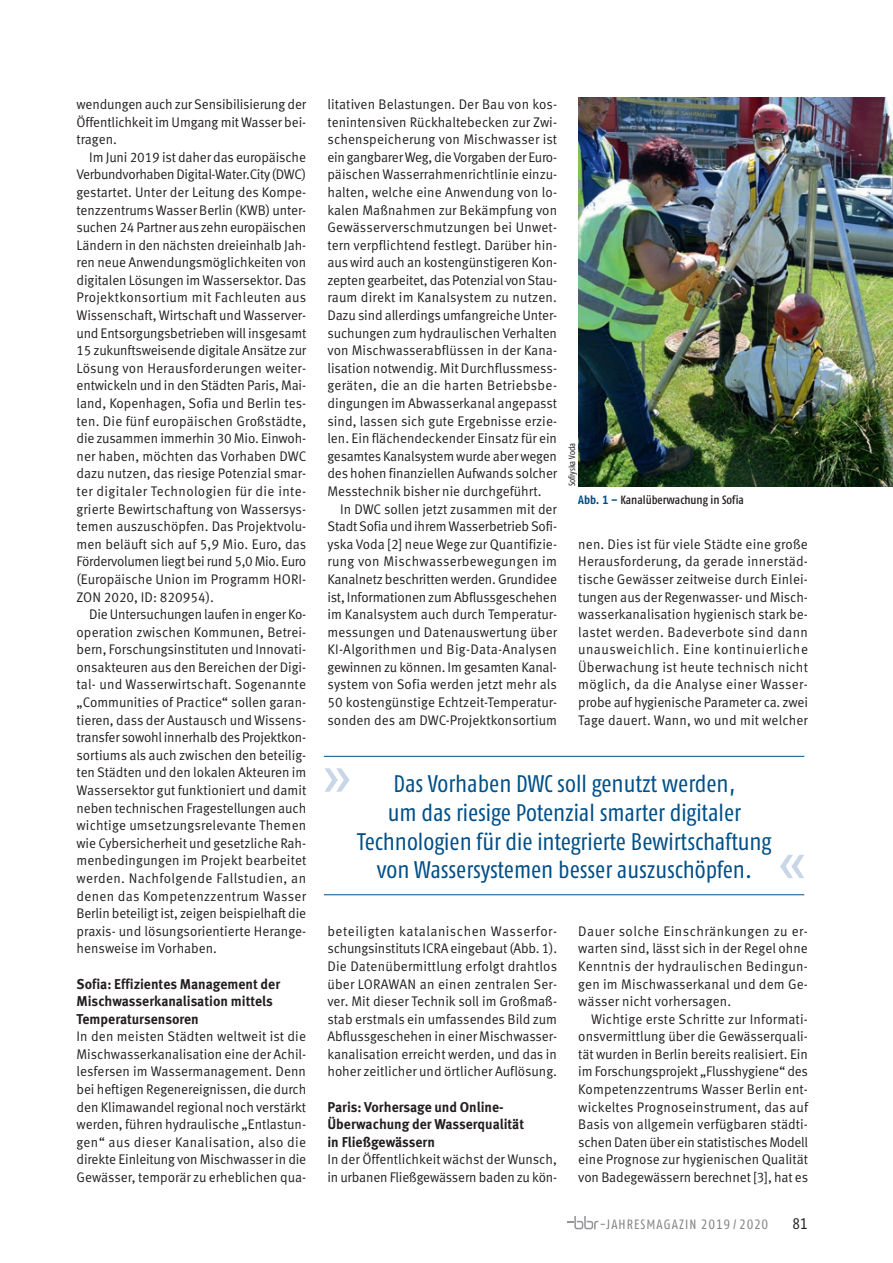
<style>
.page{position:relative;width:893px;height:1263px;background:#fff}
.page>*{position:absolute;margin:0;border:0;box-sizing:border-box;transform-origin:0 0}
.t1{font:condensed 24px/28.8px "Fago OT";letter-spacing:-.005em;color:#004f87;text-align:center}
.t2{font:condensed 15.3px "Fago OT";color:#231f20}
.t3{font:700 14.25px/17.5px "Meta OT";color:#231f20;scale:.96 1}
.t4{font:13.95px/17.5px "Meta OT Norm";letter-spacing:-.005em;color:#231f20;text-align:justify;scale:.96 1}
.t5{font:condensed 13.5px "Fago OT";letter-spacing:.075em;color:#808285}
.t6{font:500 condensed 12px "Fago OT";color:#231f20}
.t7{font:condensed 9px "Fago OT";letter-spacing:-.005em;color:#231f20}
.s1{font-weight:700;color:#004f87}
</style>
<div class="page">
<svg style="left:568px;top:1216px;width:30px;height:13px"></svg>
<img style="left:578px;top:98px;width:315px;height:388px">
<hr style="left:324px;top:894px;width:480px;height:1px;background:#004f87">
<svg style="left:324px;top:768px;width:26px;height:24px"></svg>
<svg style="left:780px;top:855px;width:24px;height:23px"></svg>
<hr style="left:324px;top:756px;width:480px;height:1px;background:#004f87">
<p class="t4" style="left:77px;top:96px;width:241px">wendungen auch zur Sensibilisierung der Öffentlichkeit im Umgang mit Wasser bei&shy;tragen.</p>
<p class="t4" style="left:77px;top:148px;width:241px;text-align:left;text-indent:13px">Im Juni 2019 ist daher das europäische Verbundvorhaben Digital-Water.City (DWC) gestartet. Unter der Leitung des Kompe&shy;tenzzentrums Wasser Berlin (KWB) unter&shy;suchen 24 Partner aus zehn europäischen Ländern in den nächsten dreieinhalb Jah&shy;ren neue Anwendungsmöglichkeiten von digitalen Lösungen im Wassersektor. Das Projektkonsortium mit Fachleuten aus Wissenschaft, Wirtschaft und Wasserver&shy;und Entsorgungsbetrieben will insgesamt 15 zukunftsweisende digitale Ansätze zur Lösung von Herausforderungen weiter&shy;entwickeln und in den Städten Paris, Mai&shy;land, Kopenhagen, Sofia und Berlin tes&shy;ten. Die fünf europäischen Großstädte, die zusammen immerhin 30 Mio. Einwoh&shy;ner haben, möchten das Vorhaben DWC dazu nutzen, das riesige Potenzial smar&shy;ter digitaler Technologien für die inte&shy;grierte Bewirtschaftung von Wassersys&shy;temen auszuschöpfen. Das Projektvolu&shy;men beläuft sich auf 5,9 Mio. Euro, das Fördervolumen liegt bei rund 5,0 Mio. Euro (Europäische Union im Programm HORI-ZON 2020, ID: 820954).</p>
<p class="t4" style="left:77px;top:606px;width:241px;text-indent:13px">Die Untersuchungen laufen in enger Ko&shy;operation zwischen Kommunen, Betrei&shy;bern, Forschungsinstituten und Innovati&shy;onsakteuren aus den Bereichen der Digi&shy;tal- und Wasserwirtschaft. Sogenannte „Communities of Practice“ sollen garan&shy;tieren, dass der Austausch und Wissens&shy;transfer sowohl innerhalb des Projektkon&shy;sortiums als auch zwischen den beteilig&shy;ten Städten und den lokalen Akteuren im Wassersektor gut funktioniert und damit neben technischen Fragestellungen auch wichtige umsetzungsrelevante Themen wie Cybersicherheit und gesetzliche Rah&shy;menbedingungen im Projekt bearbeitet werden. Nachfolgende Fallstudien, an denen das Kompetenzzentrum Wasser Berlin beteiligt ist, zeigen beispielhaft die praxis- und lösungsorientierte Herange&shy;hensweise im Vorhaben.</p>
<p class="t3" style="left:77px;top:975px;width:214px">Sofia: Effizientes Management der<br>Mischwasserkanalisation mittels<br>Temperatursensoren</p>
<p class="t4" style="left:77px;top:1028px;width:241px">In den meisten Städten weltweit ist die Mischwasserkanalisation eine der Achil&shy;lesfersen im Wassermanagement. Denn bei heftigen Regenereignissen, die durch den Klimawandel regional noch verstärkt werden, führen hydraulische „Entlastun&shy;gen“ aus dieser Kanalisation, also die direkte Einleitung von Mischwasser in die Gewässer, temporär zu erheblichen qua-</p>
<p class="t4" style="left:327px;top:96px;width:241px">litativen Belastungen. Der Bau von kos&shy;tenintensiven Rückhaltebecken zur Zwi&shy;schenspeicherung von Mischwasser ist ein gangbarer Weg, die Vorgaben der Euro&shy;päischen Wasserrahmenrichtlinie einzu&shy;halten, welche eine Anwendung von lo&shy;kalen Maßnahmen zur Bekämpfung von Gewässerverschmutzungen bei Unwet&shy;tern verpflichtend festlegt. Darüber hin&shy;aus wird auch an kostengünstigeren Kon&shy;zepten gearbeitet, das Potenzial von Stau&shy;raum direkt im Kanalsystem zu nutzen.<br>Dazu sind allerdings umfangreiche Unter&shy;suchungen zum hydraulischen Verhalten von Mischwasserabflüssen in der Kana&shy;lisation notwendig. Mit Durchflussmess&shy;geräten, die an die harten Betriebsbe&shy;dingungen im Abwasserkanal angepasst sind, lassen sich gute Ergebnisse erzie&shy;len. Ein flächendeckender Einsatz für ein gesamtes Kanalsystem wurde aber wegen des hohen finanziellen Aufwands solcher Messtechnik bisher nie durchgeführt.</p>
<p class="t4" style="left:327px;top:500px;width:241px;text-indent:13px">In DWC sollen jetzt zusammen mit der Stadt Sofia und ihrem Wasserbetrieb Sofi&shy;yska Voda [2] neue Wege zur Quantifizie&shy;rung von Mischwasserbewegungen im Kanalnetz beschritten werden. Grundidee ist, Informationen zum Abflussgeschehen im Kanalsystem auch durch Temperatur&shy;messungen und Datenauswertung über KI-Algorithmen und Big-Data-Analysen gewinnen zu können. Im gesamten Kanal&shy;system von Sofia werden jetzt mehr als 50 kostengünstige Echtzeit-Temperatur&shy;sonden des am DWC-Projektkonsortium</p>
<p class="t7" style="left:567px;top:486px;width:45px;rotate:-90deg">Sofiyska Voda</p>
<p class="t6" style="left:578px;top:493px;width:167px"><span class="s1">Abb. 1 –</span> Kanalüberwachung in Sofia</p>
<p class="t4" style="left:578px;top:535px;width:241px">nen. Dies ist für viele Städte eine große Herausforderung, da gerade innerstäd&shy;tische Gewässer zeitweise durch Einlei&shy;tungen aus der Regenwasser- und Misch&shy;wasserkanalisation hygienisch stark be&shy;lastet werden. Badeverbote sind dann unausweichlich. Eine kontinuierliche Überwachung ist heute technisch nicht möglich, da die Analyse einer Wasser&shy;probe auf hygienische Parameter ca. zwei Tage dauert. Wann, wo und mit welcher</p>
<h1 class="t1" style="left:357px;top:769px;width:416px">Das Vorhaben DWC soll genutzt werden,<br>um das riesige Potenzial smarter digitaler Technologien für die integrierte Bewirtschaftung von Wassersystemen besser auszuschöpfen.</h1>
<p class="t4" style="left:327px;top:922px;width:241px">beteiligten katalanischen Wasserfor&shy;schungsinstituts ICRA eingebaut (Abb. 1).<br>Die Datenübermittlung erfolgt drahtlos über LORAWAN an einen zentralen Ser&shy;ver. Mit dieser Technik soll im Großmaß&shy;stab erstmals ein umfassendes Bild zum Abflussgeschehen in einer Mischwasser&shy;kanalisation erreicht werden, und das in hoher zeitlicher und örtlicher Auflösung.</p>
<p class="t3" style="left:327px;top:1098px;width:206px">Paris: Vorhersage und Online-<br>Überwachung der Wasserqualität in Fließgewässern</p>
<p class="t4" style="left:327px;top:1151px;width:241px">In der Öffentlichkeit wächst der Wunsch, in urbanen Fließgewässern baden zu kön-</p>
<p class="t4" style="left:578px;top:922px;width:241px">Dauer solche Einschränkungen zu er&shy;warten sind, lässt sich in der Regel ohne Kenntnis der hydraulischen Bedingun&shy;gen im Mischwasserkanal und dem Ge&shy;wässer nicht vorhersagen.</p>
<p class="t4" style="left:578px;top:1010px;width:241px;text-indent:13px">Wichtige erste Schritte zur Informati&shy;onsvermittlung über die Gewässerquali&shy;tät wurden in Berlin bereits realisiert. Ein im Forschungsprojekt „Flusshygiene“ des Kompetenzzentrums Wasser Berlin ent&shy;wickeltes Prognoseinstrument, das auf Basis von allgemein verfügbaren städti&shy;schen Daten über ein statistisches Modell eine Prognose zur hygienischen Qualität von Badegewässern berechnet [3], hat es</p>
<p class="t5" style="left:600px;top:1216px;width:170px">-JAHRESMAGAZIN 2019 / 2020</p>
<p class="t2" style="left:793px;top:1215px;width:17px">81</p>
</div>
